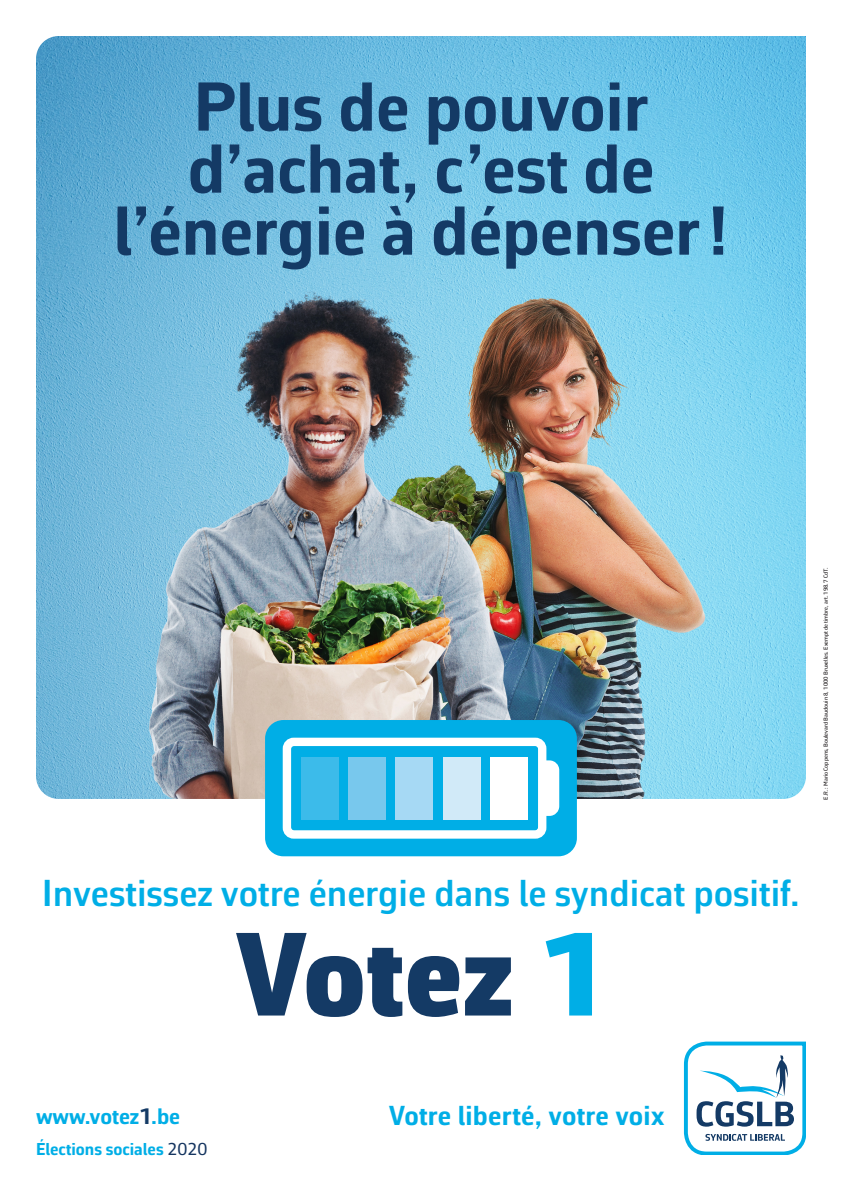
<style>
.page{position:relative;width:842px;height:1191px;background:#fff}
.page>*{position:absolute;margin:0;border:0;box-sizing:border-box;transform-origin:0 0}
.titel_normal_doblauw{font:900 120px "Corbeau Pro";color:#143a65}
.titel_normal_doblauw-2{font:700 70px "Corbeau Pro";color:#143a65}
.titel_normal_doblauw-3{font:600 38px "Corbeau Pro";color:#00aee6}
.t1{font:700 27.8px "Corbeau Pro";letter-spacing:.01em;color:#00aee6}
.titel_bold_wit{font:700 22.7px "Corbeau Pro";color:#00aee6}
.titel_bold_wit-2{font:700 17.5px "Corbeau Pro";color:#00aee6}
.t2{font:500 6px "Corbeau Pro";letter-spacing:-.005em;color:#231f20}
.s1{color:#00aee6}
.s2{color:#143a65}
.s3{font-weight:400;color:#153560}
</style>
<div class="page">
<img style="left:36px;top:36px;width:770px;height:763px">
<div style="left:265px;top:720px;width:312px;height:136px;background:#00aee6;border-radius:18px"></div>
<div style="left:283px;top:737px;width:263px;height:101px;border:8px solid #fff;border-radius:7px"></div>
<svg style="left:540px;top:760px;width:19px;height:56px"></svg>
<div style="left:490px;top:757px;width:37px;height:62px;background:#fff"></div>
<div style="left:443px;top:757px;width:37px;height:62px;background:#d1eaf8"></div>
<div style="left:396px;top:757px;width:37px;height:62px;background:#a6d9f4"></div>
<div style="left:348px;top:757px;width:38px;height:62px;background:#78c8ed"></div>
<div style="left:301px;top:757px;width:37px;height:62px;background:#3cbbea"></div>
<svg style="left:684px;top:1041px;width:122px;height:114px"></svg>
<p class="titel_normal_doblauw-2" style="left:194px;top:60px;width:456px">Plus de pouvoir</p>
<p class="titel_normal_doblauw-2" style="left:188px;top:122px;width:468px">d’achat, c’est de</p>
<p class="titel_normal_doblauw-2" style="left:113px;top:184px;width:617px">l’énergie à dépenser !</p>
<p class="t2" style="left:822px;top:799px;width:233px;rotate:-90deg">E.R. : Mario Coppens, Boulevard Baudouin 8, 1000 Bruxelles. Exempt de timbre, art. 198.7 CdT.</p>
<p class="titel_normal_doblauw-3" style="left:42px;top:867px;width:759px">Investissez votre énergie dans le syndicat positif.</p>
<p class="titel_normal_doblauw" style="left:234px;top:894px;width:375px">Votez <span class="s1">1</span></p>
<p class="titel_bold_wit" style="left:36px;top:1100px;width:146px">www.votez<span class="s2">1</span> .be</p>
<p class="t1" style="left:389px;top:1096px;width:277px">Votre liberté, votre voix</p>
<p class="titel_bold_wit-2" style="left:36px;top:1137px;width:173px">Élections sociales <span class="s3">2020</span></p>
</div>
